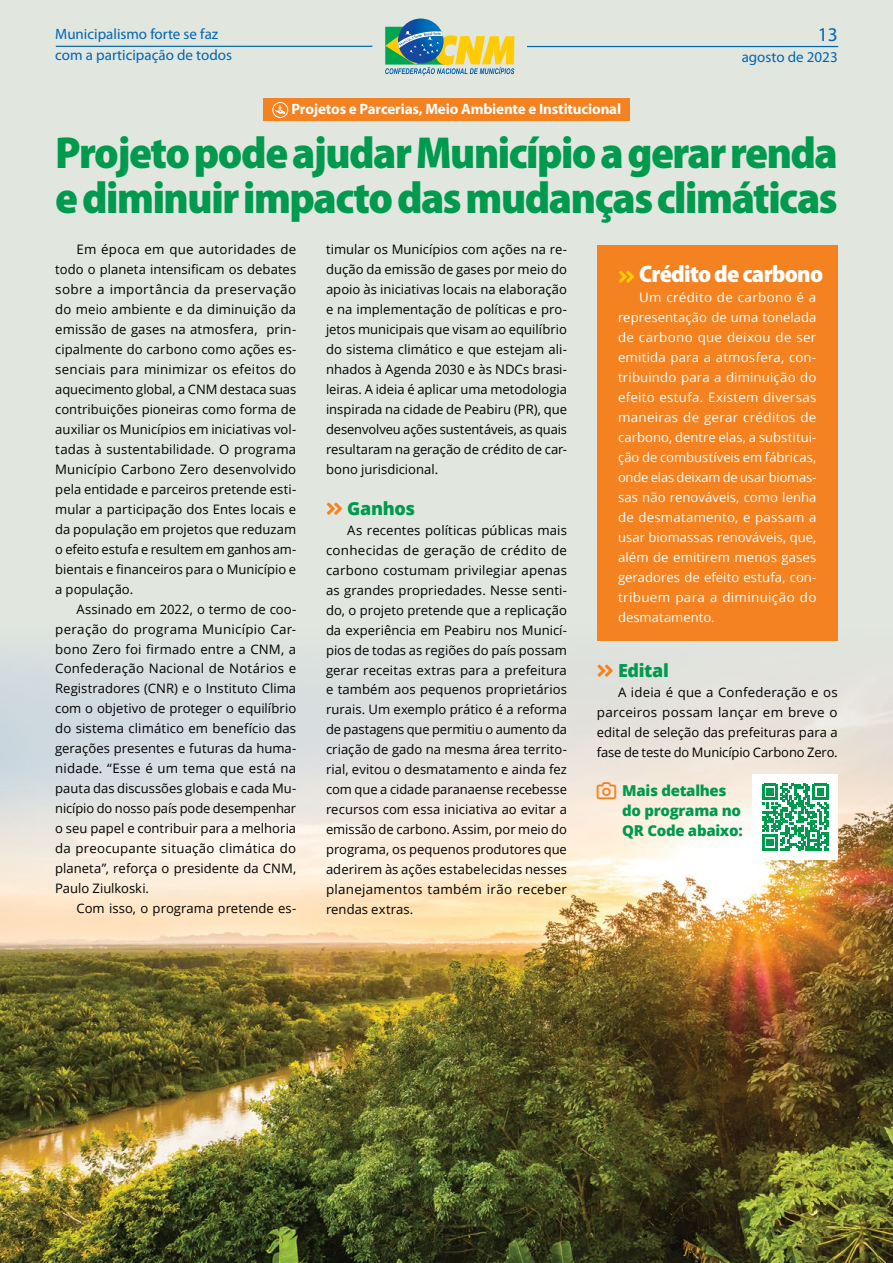
<style>
.page{position:relative;width:893px;height:1263px;background:#fff}
.page>*{position:absolute;margin:0;border:0;box-sizing:border-box;transform-origin:0 0}
.TÍTULO{font:900 semi-condensed 45px "Myriad Pro";letter-spacing:-.03em;color:#009a4e}
.t1{font:900 semi-condensed 24px "Myriad Pro";letter-spacing:-.03em;color:#fff}
.t2{font:19.5px "Myriad Pro";color:#0066b3}
.SUB_COM_CARET{font:800 18px "Open Sans";letter-spacing:-.02em;color:#009a4e}
.t3{font:15px "Myriad Pro";color:#0066b3}
.RETRANCA{font:700 15px "Myriad Pro";letter-spacing:-.01em;color:#fff}
.QR_CODE{font:800 15px/19.6px "Open Sans";letter-spacing:-.02em;color:#009a4e}
.TEXTO{font:13.05px/20px "Open Sans";color:#000;text-align:justify}
.TEXTO-2{font:13.05px/20px "Open Sans";letter-spacing:.02em;color:#fff;text-align:justify}
</style>
<div class="page">
<img style="left:0;top:0;width:893px;height:1263px">
<img style="left:0;top:581px;width:1px;height:682px">
<svg style="left:398px;top:19px;width:46px;height:44px"></svg>
<svg style="left:385px;top:24px;width:129px;height:52px;background:#a3b88f"></svg>
<hr style="left:527px;top:46px;width:311px;height:1px;background:#0066b3">
<hr style="left:56px;top:46px;width:316px;height:1px;background:#0066b3">
<div style="left:263px;top:99px;width:367px;height:22px;background:#f58220"></div>
<svg style="left:275px;top:105px;width:10px;height:9px"></svg>
<div style="left:273px;top:102px;width:15px;height:16px;border:1px solid #fff;border-radius:50%"></div>
<div style="left:753px;top:774px;width:85px;height:86px;background:#fff"></div>
<svg style="left:762px;top:784px;width:66px;height:66px"></svg>
<div style="left:597px;top:245px;width:241px;height:396px;background:#f58220"></div>
<svg style="left:327px;top:503px;width:15px;height:12px"></svg>
<svg style="left:598px;top:665px;width:15px;height:12px"></svg>
<p class="t3" style="left:55px;top:25px;width:165px">Municipalismo forte se faz</p>
<p class="t3" style="left:55px;top:46px;width:178px">com a participação de todos</p>
<p class="t2" style="left:818px;top:23px;width:22px">13</p>
<p class="t3" style="left:742px;top:48px;width:98px">agosto de 2023</p>
<p class="RETRANCA" style="left:292px;top:99px;width:331px">Projetos e Parcerias, Meio Ambiente e Institucional</p>
<p class="TÍTULO" style="left:55px;top:123px;width:784px">Projeto pode ajudar Município a gerar renda</p>
<p class="TÍTULO" style="left:55px;top:168px;width:784px">e diminuir impacto das mudanças climáticas</p>
<p class="TEXTO" style="left:55px;top:239px;width:242px;text-indent:21px">Em época em que autoridades de todo o planeta intensificam os debates sobre a importância da preservação do meio ambiente e da diminuição da emissão de gases na atmosfera, prin&shy;cipalmente do carbono como ações es&shy;senciais para minimizar os efeitos do aquecimento global, a CNM destaca suas contribuições pioneiras como forma de auxiliar os Municípios em iniciativas vol&shy;tadas à sustentabilidade. O programa Município Carbono Zero desenvolvido pela entidade e parceiros pretende esti&shy;mular a participação dos Entes locais e da população em projetos que reduzam o efeito estufa e resultem em ganhos am&shy;bientais e financeiros para o Município e a população.</p>
<p class="TEXTO" style="left:55px;top:598px;width:242px;text-indent:21px">Assinado em 2022, o termo de coo&shy;peração do programa Município Car&shy;bono Zero foi firmado entre a CNM, a Confederação Nacional de Notários e Registradores (CNR) e o Instituto Clima com o objetivo de proteger o equilíbrio do sistema climático em benefício das gerações presentes e futuras da huma&shy;nidade. “Esse é um tema que está na pauta das discussões globais e cada Mu&shy;nicípio do nosso país pode desempenhar o seu papel e contribuir para a melhoria da preocupante situação climática do planeta”, reforça o presidente da CNM, Paulo Ziulkoski.</p>
<p class="TEXTO" style="left:77px;top:898px;width:221px">Com isso, o programa pretende es-</p>
<p class="TEXTO" style="left:326px;top:239px;width:242px">timular os Municípios com ações na re&shy;dução da emissão de gases por meio do apoio às iniciativas locais na elaboração e na implementação de políticas e pro&shy;jetos municipais que visam ao equilíbrio do sistema climático e que estejam ali&shy;nhados à Agenda 2030 e às NDCs brasi&shy;leiras. A ideia é aplicar uma metodologia inspirada na cidade de Peabiru (PR), que desenvolveu ações sustentáveis, as quais resultaram na geração de crédito de car&shy;bono jurisdicional.</p>
<p class="SUB_COM_CARET" style="left:347px;top:495px;width:69px">Ganhos</p>
<p class="TEXTO" style="left:326px;top:520px;width:242px;text-indent:21px">As recentes políticas públicas mais conhecidas de geração de crédito de carbono costumam privilegiar apenas as grandes propriedades. Nesse senti&shy;do, o projeto pretende que a replicação da experiência em Peabiru nos Municí&shy;pios de todas as regiões do país possam gerar receitas extras para a prefeitura e também aos pequenos proprietários rurais. Um exemplo prático é a reforma de pastagens que permitiu o aumento da criação de gado na mesma área territo&shy;rial, evitou o desmatamento e ainda fez com que a cidade paranaense recebesse recursos com essa iniciativa ao evitar a emissão de carbono. Assim, por meio do programa, os pequenos produtores que aderirem às ações estabelecidas nesses planejamentos também irão receber rendas extras.</p>
<p class="t1" style="left:639px;top:258px;width:185px">Crédito de carbono</p>
<p class="TEXTO-2" style="left:618px;top:287px;width:200px;text-indent:21px">Um crédito de carbono é a representação de uma tonelada de carbono que deixou de ser emitida para a atmosfera, con&shy;tribuindo para a diminuição do efeito estufa. Existem diversas maneiras de gerar créditos de carbono, dentre elas, a substitui&shy;ção de combustíveis em fábricas, onde elas deixam de usar biomas&shy;sas não renováveis, como lenha de desmatamento, e passam a usar biomassas renováveis, que, além de emitirem menos gases geradores de efeito estufa, con&shy;tribuem para a diminuição do desmatamento.</p>
<p class="SUB_COM_CARET" style="left:618px;top:657px;width:52px">Edital</p>
<p class="TEXTO" style="left:597px;top:682px;width:242px;text-indent:21px">A ideia é que a Confederação e os parceiros possam lançar em breve o edital de seleção das prefeituras para a fase de teste do Município Carbono Zero.</p>
<p class="QR_CODE" style="left:622px;top:780px;width:122px">Mais detalhes do programa no<br>QR Code abaixo:</p>
</div>
